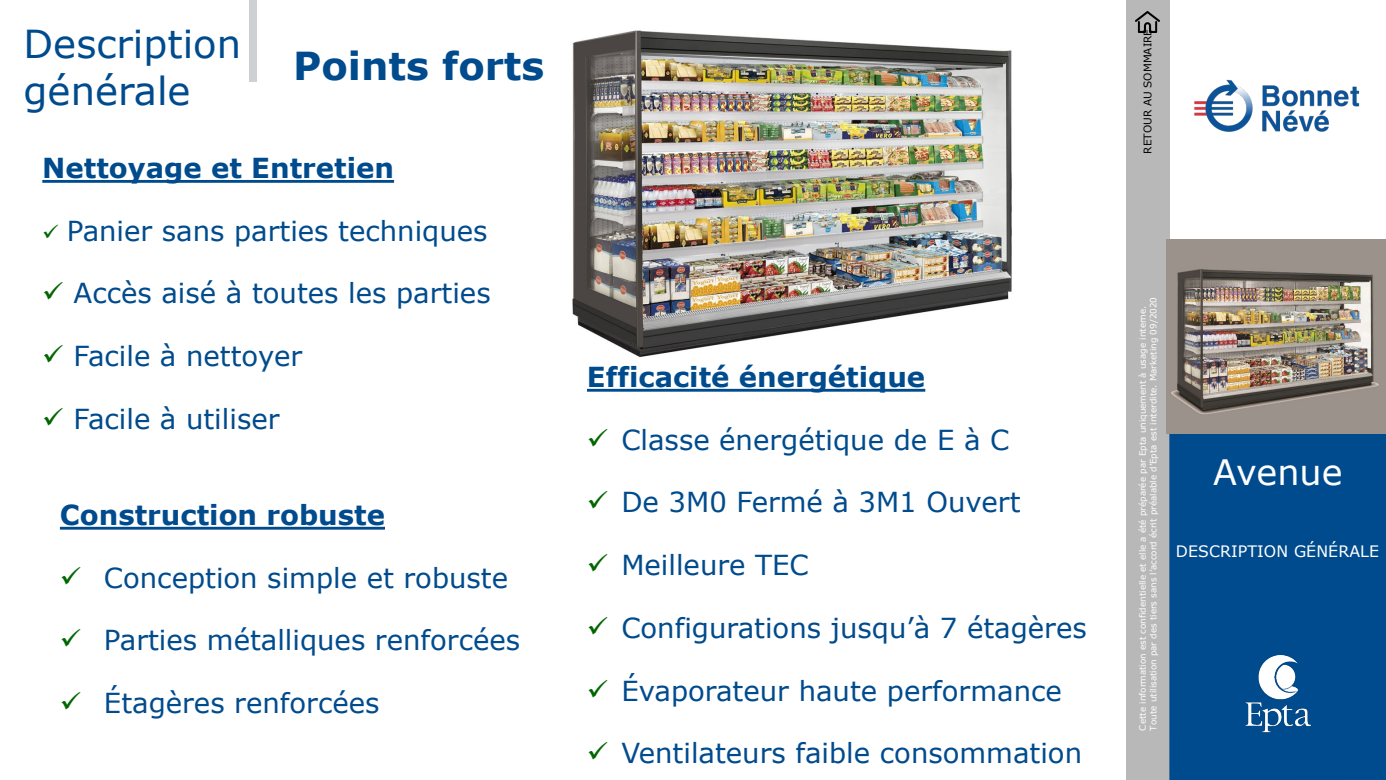
<style>
.page{position:relative;width:1386px;height:780px;background:#fff}
.page>*{position:absolute;margin:0;border:0;box-sizing:border-box;transform-origin:0 0}
.t1{font:38.5px/46.2px "Verdana";color:#004b8d}
.t2{font:700 38.5px "Verdana";color:#004b8d}
.t3{font:35px "Verdana";color:#fff}
.t4{font:27.47px "Verdana";color:#004b8d}
.t5{font:700 27.47px "Verdana";color:#004b8d}
.t6{font:15.75px "Verdana";letter-spacing:.005em;color:#fff}
.t7{font:10.5px "Verdana";color:#000}
.t8{font:8.75px/10.5px "Verdana";letter-spacing:.005em;color:#fff}
.s1{color:#060}
</style>
<div class="page">
<div style="left:1126px;top:0;width:43px;height:779px;background:#b8b8b8"></div>
<div style="left:1169px;top:433px;width:216px;height:346px;background:#004b8d"></div>
<img style="left:1245px;top:655px;width:67px;height:78px">
<img style="left:1135px;top:12px;width:24px;height:21px">
<img style="left:1166px;top:239px;width:219px;height:194px">
<img style="left:1169px;top:0;width:191px;height:215px">
<div style="left:250px;top:0;width:7px;height:82px;background:#cfd0d1"></div>
<img style="left:572px;top:30px;width:440px;height:328px">
<svg style="left:587px;top:388px;width:338px;height:3px"></svg>
<svg style="left:42px;top:180px;width:352px;height:3px"></svg>
<svg style="left:60px;top:526px;width:325px;height:3px"></svg>
<h1 class="t1" style="left:24px;top:21px;width:219px">Description générale</h1>
<h1 class="t2" style="left:293px;top:39px;width:253px">Points forts</h1>
<p class="t5" style="left:42px;top:148px;width:353px">Nettoyage et Entretien</p>
<p class="t4" style="left:42px;top:212px;width:446px"><span class="s1">✓</span> Panier sans parties techniques</p>
<p class="t4" style="left:42px;top:274px;width:450px"><span class="s1">✓</span> Accès aisé à toutes les parties</p>
<p class="t4" style="left:42px;top:337px;width:261px"><span class="s1">✓</span> Facile à nettoyer</p>
<p class="t4" style="left:42px;top:400px;width:239px"><span class="s1">✓</span> Facile à utiliser</p>
<p class="t5" style="left:60px;top:495px;width:326px">Construction robuste</p>
<p class="t4" style="left:60px;top:558px;width:450px"><span class="s1">✓</span> Conception simple et robuste</p>
<p class="t4" style="left:60px;top:621px;width:462px"><span class="s1">✓</span> Parties métalliques renforcées</p>
<p class="t4" style="left:60px;top:683px;width:321px"><span class="s1">✓</span> Étagères renforcées</p>
<p class="t5" style="left:587px;top:357px;width:340px">Efficacité énergétique</p>
<p class="t4" style="left:587px;top:420px;width:424px"><span class="s1">✓</span> Classe énergétique de E à C</p>
<p class="t4" style="left:587px;top:483px;width:435px"><span class="s1">✓</span> De 3M0 Fermé à 3M1 Ouvert</p>
<p class="t4" style="left:587px;top:546px;width:223px"><span class="s1">✓</span> Meilleure TEC</p>
<p class="t4" style="left:587px;top:608px;width:501px"><span class="s1">✓</span> Configurations jusqu’à 7 étagères</p>
<p class="t4" style="left:587px;top:671px;width:476px"><span class="s1">✓</span> Évaporateur haute performance</p>
<p class="t4" style="left:587px;top:734px;width:496px"><span class="s1">✓</span> Ventilateurs faible consommation</p>
<p class="t7" style="left:1140px;top:153px;width:126px;rotate:-90deg">RETOUR AU SOMMAIRE</p>
<p class="t8" style="left:1137px;top:730px;width:434px;rotate:-90deg">Cette information est confidentielle et elle a été préparée par Epta uniquement à usage interne.<br>Toute utilisation par des tiers sans l’accord écrit préalable d’Epta est interdite. Marketing 09/2020</p>
<p class="t3" style="left:1212px;top:448px;width:131px">Avenue</p>
<p class="t6" style="left:1175px;top:539px;width:205px">DESCRIPTION GÉNÉRALE</p>
</div>
